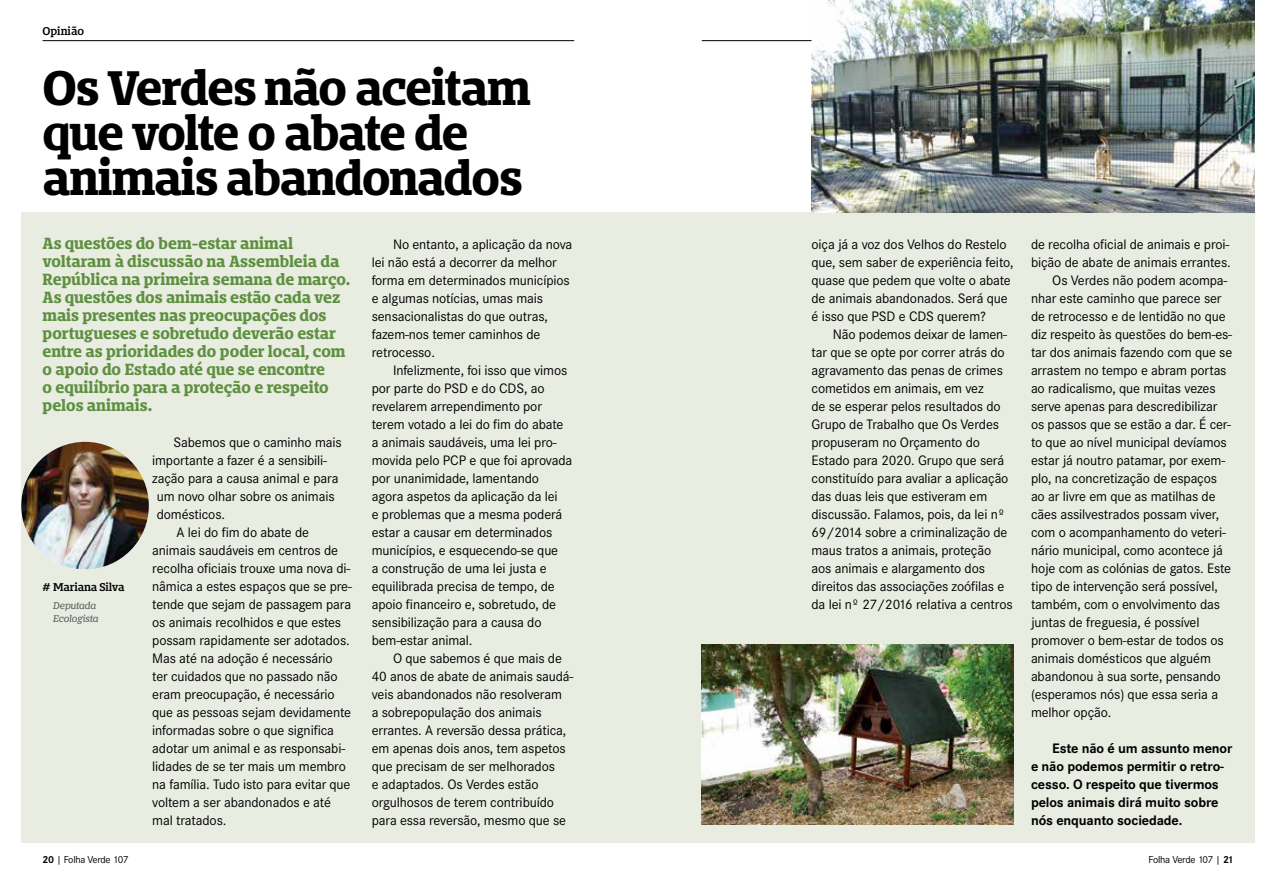
<style>
.page{position:relative;width:1276px;height:893px;background:#fff}
.page>*{position:absolute;margin:0;border:0;box-sizing:border-box;transform-origin:0 0}
.t1{font:700 45px/45px "Bommer Slab";letter-spacing:-.035em;color:#000}
.t2{font:700 15px/18px "Bommer Slab";letter-spacing:-.005em;color:#5e9040}
.t3{font:14.25px/18px "Corporate S";letter-spacing:-.01em;color:#000}
.t4{font:700 14.25px/18px "Corporate S";letter-spacing:-.01em;color:#000}
.t5{font:10.5px "Corporate S";letter-spacing:-.025em;color:#000}
.t6{font:600 10.5px "Bommer Slab";letter-spacing:-.01em;color:#000}
.t7{font:italic 9px/13.5px "Bommer Slab";letter-spacing:-.02em;color:#58595b}
.s1{font-weight:700}
</style>
<div class="page">
<div style="left:21px;top:213px;width:617px;height:630px;background:#e8ece1"></div>
<div style="left:638px;top:213px;width:616px;height:630px;background:#e8ece1"></div>
<img style="left:21px;top:442px;width:128px;height:127px;border-radius:64px">
<img style="left:702px;top:645px;width:312px;height:180px">
<img style="left:811px;top:0;width:443px;height:213px">
<hr style="left:43px;top:40px;width:531px;height:1px;background:#000">
<hr style="left:702px;top:40px;width:109px;height:1px;background:#000">
<p class="t6" style="left:43px;top:23px;width:43px">Opinião</p>
<h1 class="t1" style="left:43px;top:65px;width:490px">Os Verdes não aceitam que volte o abate de animais abandonados</h1>
<p class="t2" style="left:43px;top:234px;width:309px">As questões do bem-estar animal voltaram à discussão na Assembleia da República na primeira semana de março.<br>As questões dos animais estão cada vez mais presentes nas preocupações dos portugueses e sobretudo deverão estar entre as prioridades do poder local, com o apoio do Estado até que se encontre<br>o equilíbrio para a proteção e respeito pelos animais.</p>
<p class="t3" style="left:372px;top:235px;width:202px;text-indent:21px">No entanto, a aplicação da nova lei não está a decorrer da melhor forma em determinados municípios e algumas notícias, umas mais sensacionalistas do que outras, fazem-nos temer caminhos de retrocesso.</p>
<p class="t3" style="left:372px;top:361px;width:202px;text-indent:21px">Infelizmente, foi isso que vimos por parte do PSD e do CDS, ao revelarem arrependimento por terem votado a lei do fim do abate a animais saudáveis, uma lei pro&shy;movida pelo PCP e que foi aprovada por unanimidade, lamentando agora aspetos da aplicação da lei<br>e problemas que a mesma poderá estar a causar em determinados municípios, e esquecendo-se que<br>a construção de uma lei justa e equilibrada precisa de tempo, de apoio financeiro e, sobretudo, de sensibilização para a causa do bem-estar animal.</p>
<p class="t3" style="left:372px;top:649px;width:203px;text-indent:21px">O que sabemos é que mais de<br>40 anos de abate de animais saudá&shy;veis abandonados não resolveram<br>a sobrepopulação dos animais errantes. A reversão dessa prática, em apenas dois anos, tem aspetos que precisam de ser melhorados<br>e adaptados. Os Verdes estão orgulhosos de terem contribuído para essa reversão, mesmo que se</p>
<p class="t3" style="left:173px;top:433px;width:170px">Sabemos que o caminho mais</p>
<p class="t3" style="left:152px;top:451px;width:176px">importante a fazer é a sensibili-</p>
<p class="t3" style="left:152px;top:469px;width:188px">zação para a causa animal e para</p>
<p class="t3" style="left:157px;top:487px;width:179px">um novo olhar sobre os animais</p>
<p class="t3" style="left:157px;top:505px;width:70px">domésticos.</p>
<p class="t3" style="left:176px;top:523px;width:134px">A lei do fim do abate de</p>
<p class="t3" style="left:152px;top:541px;width:187px">animais saudáveis em centros de</p>
<p class="t3" style="left:152px;top:559px;width:200px">recolha oficiais trouxe uma nova di-</p>
<p class="t3" style="left:152px;top:577px;width:201px">nâmica a estes espaços que se pre-</p>
<p class="t3" style="left:152px;top:595px;width:200px">tende que sejam de passagem para</p>
<p class="t3" style="left:152px;top:613px;width:190px">os animais recolhidos e que estes</p>
<p class="t3" style="left:152px;top:631px;width:199px">possam rapidamente ser adotados.</p>
<p class="t3" style="left:152px;top:649px;width:182px">Mas até na adoção é necessário</p>
<p class="t3" style="left:152px;top:667px;width:187px">ter cuidados que no passado não</p>
<p class="t3" style="left:152px;top:685px;width:184px">eram preocupação, é necessário</p>
<p class="t3" style="left:152px;top:703px;width:200px">que as pessoas sejam devidamente</p>
<p class="t3" style="left:152px;top:721px;width:183px">informadas sobre o que significa</p>
<p class="t3" style="left:152px;top:739px;width:194px">adotar um animal e as responsabi-</p>
<p class="t3" style="left:152px;top:757px;width:195px">lidades de se ter mais um membro</p>
<p class="t3" style="left:152px;top:775px;width:200px">na família. Tudo isto para evitar que</p>
<p class="t3" style="left:152px;top:793px;width:180px">voltem a ser abandonados e até</p>
<p class="t3" style="left:152px;top:811px;width:76px">mal tratados.</p>
<p class="t6" style="left:43px;top:579px;width:84px"># Mariana Silva</p>
<p class="t7" style="left:53px;top:599px;width:47px">Deputada<br>Ecologista</p>
<p class="t3" style="left:811px;top:235px;width:203px">oiça já a voz dos Velhos do Restelo que, sem saber de experiência feito, quase que pedem que volte o abate de animais abandonados. Será que é isso que PSD e CDS querem?</p>
<p class="t3" style="left:811px;top:325px;width:203px;text-indent:21px">Não podemos deixar de lamen&shy;tar que se opte por correr atrás do agravamento das penas de crimes cometidos em animais, em vez<br>de se esperar pelos resultados do<br>Grupo de Trabalho que Os Verdes propuseram no Orçamento do<br>Estado para 2020. Grupo que será constituído para avaliar a aplicação das duas leis que estiveram em discussão. Falamos, pois, da lei nº<br>69/2014 sobre a criminalização de maus tratos a animais, proteção aos animais e alargamento dos direitos das associações zoófilas e da lei nº 27/2016 relativa a centros</p>
<p class="t3" style="left:1031px;top:235px;width:200px">de recolha oficial de animais e proi-</p>
<p class="t3" style="left:1031px;top:253px;width:201px">bição de abate de animais errantes.</p>
<p class="t3" style="left:1052px;top:271px;width:177px">Os Verdes não podem acompa-</p>
<p class="t3" style="left:1031px;top:289px;width:192px">nhar este caminho que parece ser</p>
<p class="t3" style="left:1031px;top:307px;width:196px">de retrocesso e de lentidão no que</p>
<p class="t3" style="left:1031px;top:325px;width:203px">diz respeito às questões do bem-es-</p>
<p class="t3" style="left:1031px;top:343px;width:203px">tar dos animais fazendo com que se</p>
<p class="t3" style="left:1031px;top:361px;width:197px">arrastem no tempo e abram portas</p>
<p class="t3" style="left:1031px;top:379px;width:186px">ao radicalismo, que muitas vezes</p>
<p class="t3" style="left:1031px;top:397px;width:188px">serve apenas para descredibilizar</p>
<p class="t3" style="left:1031px;top:415px;width:202px">os passos que se estão a dar. É cer-</p>
<p class="t3" style="left:1031px;top:433px;width:197px">to que ao nível municipal devíamos</p>
<p class="t3" style="left:1031px;top:451px;width:196px">estar já noutro patamar, por exem-</p>
<p class="t3" style="left:1031px;top:469px;width:188px">plo, na concretização de espaços</p>
<p class="t3" style="left:1031px;top:487px;width:186px">ao ar livre em que as matilhas de</p>
<p class="t3" style="left:1031px;top:505px;width:190px">cães assilvestrados possam viver,</p>
<p class="t3" style="left:1031px;top:523px;width:197px">com o acompanhamento do veteri-</p>
<p class="t3" style="left:1031px;top:541px;width:194px">nário municipal, como acontece já</p>
<p class="t3" style="left:1031px;top:559px;width:201px">hoje com as colónias de gatos. Este</p>
<p class="t3" style="left:1031px;top:577px;width:188px">tipo de intervenção será possível,</p>
<p class="t3" style="left:1031px;top:595px;width:190px">também, com o envolvimento das</p>
<p class="t3" style="left:1031px;top:613px;width:170px">juntas de freguesia, é possível</p>
<p class="t3" style="left:1031px;top:631px;width:194px">promover o bem-estar de todos os</p>
<p class="t3" style="left:1031px;top:649px;width:181px">animais domésticos que alguém</p>
<p class="t3" style="left:1031px;top:667px;width:191px">abandonou à sua sorte, pensando</p>
<p class="t3" style="left:1031px;top:685px;width:189px">(esperamos nós) que essa seria a</p>
<p class="t3" style="left:1031px;top:703px;width:82px">melhor opção.</p>
<p class="t4" style="left:1031px;top:739px;width:203px;text-indent:21px">Este não é um assunto menor e não podemos permitir o retro&shy;cesso. O respeito que tivermos pelos animais dirá muito sobre nós enquanto sociedade.</p>
<p class="t5" style="left:43px;top:853px;width:88px"><span class="s1">20</span> | Folha Verde 107</p>
<p class="t5" style="left:1148px;top:853px;width:86px">Folha Verde 107 | <span class="s1">21</span></p>
</div>
